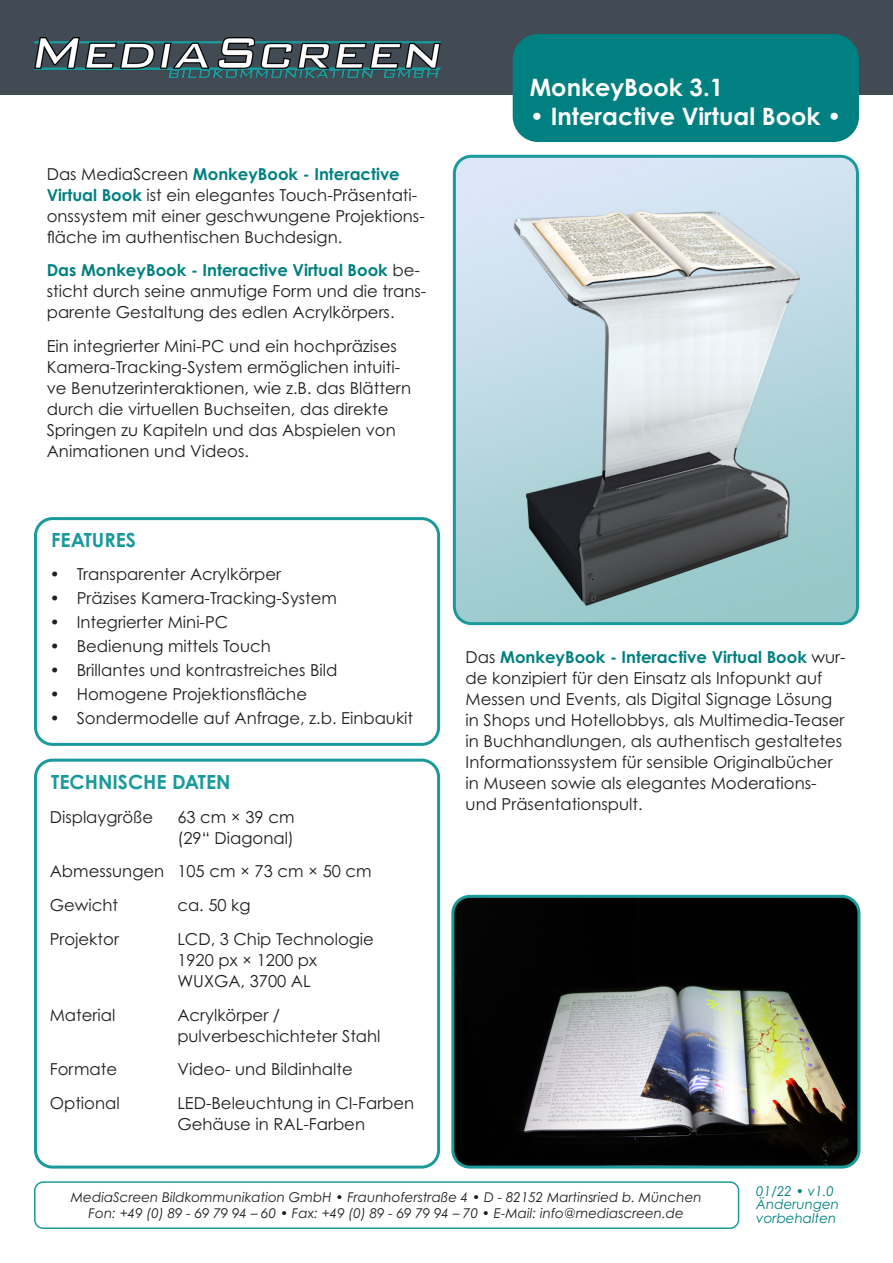
<style>
.page{position:relative;width:893px;height:1263px;background:#fff}
.page>*{position:absolute;margin:0;border:0;box-sizing:border-box;transform-origin:0 0}
.t1{font:700 24px "Century Gothic Pro";color:#fff}
.t2{font:700 19.5px "Century Gothic Pro";color:#1a9a9b}
.t3{font:16.5px/21px "Century Gothic Pro";color:#231f20}
.t4{font:italic 13.5px "Century Gothic Pro";color:#231f20}
.t5{font:italic 13.5px "Century Gothic Pro";color:#008080}
.s1{font-weight:700;color:#008080}
</style>
<div class="page">
<img style="left:456px;top:158px;width:399px;height:463px">
<div style="left:453px;top:155px;width:406px;height:470px;border:3px solid #1a9a9b;border-radius:17px"></div>
<div style="left:34px;top:1181px;width:705px;height:48px;border:2px solid #1a9a9b;border-radius:9px"></div>
<div style="left:0;top:0;width:893px;height:94px;background:#424b54"></div>
<div style="left:513px;top:34px;width:346px;height:108px;background:#008080;border-radius:26px"></div>
<img style="left:34px;top:38px;width:406px;height:40px">
<div style="left:34px;top:759px;width:406px;height:409px;border:3px solid #1a9a9b;border-radius:17px"></div>
<div style="left:34px;top:517px;width:406px;height:229px;border:3px solid #1a9a9b;border-radius:17px"></div>
<img style="left:455px;top:896px;width:404px;height:271px">
<div style="left:451px;top:895px;width:409px;height:273px;border:3px solid #1a9a9b;border-radius:17px"></div>
<p class="t3" style="left:47px;top:163px;width:380px">Das MediaScreen <span class="s1">MonkeyBook - Interactive Virtual Book</span> ist ein elegantes Touch-Präsentati&shy;onssystem mit einer geschwungene Projektions&shy;fläche im authentischen Buchdesign.</p>
<p class="t3" style="left:47px;top:260px;width:381px"><span class="s1">Das MonkeyBook - Interactive Virtual Book</span> be&shy;sticht durch seine anmutige Form und die trans&shy;parente Gestaltung des edlen Acrylkörpers.</p>
<p class="t3" style="left:47px;top:336px;width:366px">Ein integrierter Mini-PC und ein hochpräzises Kamera-Tracking-System ermöglichen intuiti&shy;ve Benutzerinteraktionen, wie z.B. das Blättern durch die virtuellen Buchseiten, das direkte Springen zu Kapiteln und das Abspielen von Animationen und Videos.</p>
<p class="t2" style="left:51px;top:528px;width:86px">FEATURES</p>
<p class="t3" style="left:50px;top:563px;width:233px">• Transparenter Acrylkörper</p>
<p class="t3" style="left:50px;top:587px;width:289px">• Präzises Kamera-Tracking-System</p>
<p class="t3" style="left:50px;top:611px;width:180px">• Integrierter Mini-PC</p>
<p class="t3" style="left:50px;top:635px;width:223px">• Bedienung mittels Touch</p>
<p class="t3" style="left:50px;top:659px;width:289px">• Brillantes und kontrastreiches Bild</p>
<p class="t3" style="left:50px;top:683px;width:259px">• Homogene Projektionsfläche</p>
<p class="t3" style="left:50px;top:707px;width:365px">• Sondermodelle auf Anfrage, z.b. Einbaukit</p>
<p class="t2" style="left:51px;top:769px;width:181px">TECHNISCHE DATEN</p>
<p class="t3" style="left:50px;top:806px;width:105px">Displaygröße</p>
<p class="t3" style="left:177px;top:806px;width:119px">63 cm × 39 cm (29“ Diagonal)</p>
<p class="t3" style="left:50px;top:861px;width:323px">Abmessungen 105 cm × 73 cm × 50 cm</p>
<p class="t3" style="left:50px;top:894px;width:70px">Gewicht</p>
<p class="t3" style="left:177px;top:894px;width:75px">ca. 50 kg</p>
<p class="t3" style="left:50px;top:928px;width:71px">Projektor</p>
<p class="t3" style="left:177px;top:928px;width:198px">LCD, 3 Chip Technologie<br>1920 px × 1200 px<br>WUXGA, 3700 AL</p>
<p class="t3" style="left:50px;top:1004px;width:67px">Material</p>
<p class="t3" style="left:177px;top:1004px;width:205px">Acrylkörper / pulverbeschichteter Stahl</p>
<p class="t3" style="left:50px;top:1059px;width:69px">Formate</p>
<p class="t3" style="left:177px;top:1059px;width:177px">Video- und Bildinhalte</p>
<p class="t3" style="left:50px;top:1092px;width:71px">Optional</p>
<p class="t3" style="left:177px;top:1092px;width:238px">LED-Beleuchtung in CI-Farben<br>Gehäuse in RAL-Farben</p>
<p class="t1" style="left:530px;top:73px;width:195px">MonkeyBook 3.1</p>
<p class="t1" style="left:530px;top:101px;width:313px">• Interactive Virtual Book •</p>
<p class="t3" style="left:466px;top:646px;width:382px">Das <span class="s1">MonkeyBook - Interactive Virtual Book</span> wur&shy;de konzipiert für den Einsatz als Infopunkt auf Messen und Events, als Digital Signage Lösung in Shops und Hotellobbys, als Multimedia-Teaser in Buchhandlungen, als authentisch gestaltetes Informationssystem für sensible Originalbücher in Museen sowie als elegantes Moderations&shy;und Präsentationspult.</p>
<p class="t4" style="left:71px;top:1189px;width:632px">MediaScreen Bildkommunikation GmbH • Fraunhoferstraße 4 • D - 82152 Martinsried b. München</p>
<p class="t4" style="left:89px;top:1205px;width:597px">Fon: +49 (0) 89 - 69 79 94 – 60 • Fax: +49 (0) 89 - 69 79 94 – 70 • E-Mail: info@mediascreen.de</p>
<p class="t5" style="left:756px;top:1182px;width:79px">01/22 • v1.0</p>
<p class="t5" style="left:756px;top:1196px;width:84px">Änderungen</p>
<p class="t5" style="left:756px;top:1209px;width:82px">vorbehalten</p>
</div>
